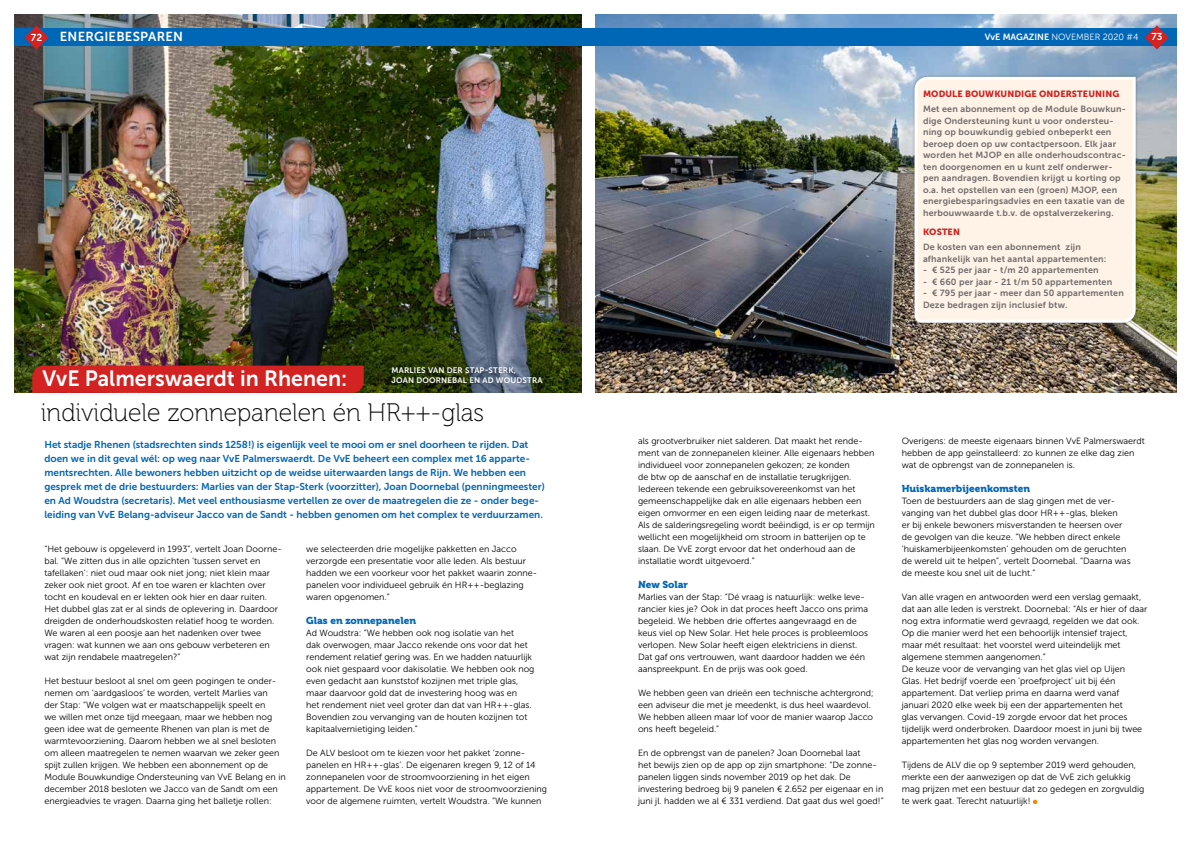
<style>
.page{position:relative;width:1191px;height:842px;background:#fff}
.page>*{position:absolute;margin:0;border:0;box-sizing:border-box;transform-origin:0 0}
.t1{font:25.3px "Museo 100";color:#000}
.t2{font:22px "Museo Sans 700";color:#fff}
.t3{font:13px "Museo Sans 700";letter-spacing:.02em;color:#fff}
.t4{font:10px/14px "Museo Sans 700";color:#0066b6}
.t5{font:10px "Museo 900";color:#0066b6}
.t6{font:10px "Museo Sans 700";color:#fff}
.t7{font:9px/12px "Museo Sans 300";color:#000}
.t8{font:9px/11.5px "Museo Sans 700";letter-spacing:.02em;color:#6d6c6c}
.t9{font:9px "Museo Sans 900";letter-spacing:.01em;color:#d22221}
.t10{font:9px "Museo Sans 300";color:#fff}
.t11{font:8px/10px "Museo Sans 700";letter-spacing:.02em;color:#fff}
.s1{font-family:"Museo Sans 700"}
</style>
<div class="page">
<img style="left:14px;top:15px;width:567px;height:378px">
<img style="left:595px;top:15px;width:581px;height:378px">
<div style="left:14px;top:28px;width:1162px;height:17px;background:#0066b6"></div>
<div style="left:32px;top:366px;width:332px;height:27px;background:#d22221"></div>
<svg style="left:1033px;top:800px;width:4px;height:4px"></svg>
<svg style="left:25px;top:26px;width:24px;height:24px"></svg>
<svg style="left:1145px;top:26px;width:24px;height:24px"></svg>
<svg style="left:913px;top:75px;width:224px;height:249px;background:#fbf0e5"></svg>
<h3 class="t3" style="left:60px;top:29px;width:125px">ENERGIEBESPAREN</h3>
<p class="t6" style="left:31px;top:32px;width:13px">72</p>
<p class="t10" style="left:984px;top:32px;width:155px"><span class="s1">VvE MAGAZINE</span> NOVEMBER 2020 #4</p>
<p class="t6" style="left:1151px;top:31px;width:13px">73</p>
<p class="t11" style="left:391px;top:365px;width:153px">MARLIES VAN DER STAP-STERK,<br>JOAN DOORNEBAL EN AD WOUDSTRA</p>
<h2 class="t2" style="left:43px;top:366px;width:306px">VvE Palmerswaerdt in Rhenen:</h2>
<h1 class="t1" style="left:41px;top:399px;width:445px">individuele zonnepanelen én HR++-glas</h1>
<p class="t4" style="left:44px;top:437px;width:502px">Het stadje Rhenen (stadsrechten sinds 1258!) is eigenlijk veel te mooi om er snel doorheen te rijden. Dat doen we in dit geval wél: op weg naar VvE Palmerswaerdt. De VvE beheert een complex met 16 apparte&shy;mentsrechten. Alle bewoners hebben uitzicht op de weidse uiterwaarden langs de Rijn. We hebben een gesprek met de drie bestuurders: Marlies van der Stap-Sterk (voorzitter), Joan Doornebal (penningmeester) en Ad Woudstra (secretaris). Met veel enthousiasme vertellen ze over de maatregelen die ze - onder bege&shy;leiding van VvE Belang-adviseur Jacco van de Sandt - hebben genomen om het complex te verduurzamen.</p>
<p class="t7" style="left:44px;top:543px;width:239px">“Het gebouw is opgeleverd in 1993”, vertelt Joan Doorne&shy;bal. “We zitten dus in alle opzichten ‘tussen servet en tafellaken’: niet oud maar ook niet jong; niet klein maar zeker ook niet groot. Af en toe waren er klachten over tocht en koudeval en er lekten ook hier en daar ruiten.<br>Het dubbel glas zat er al sinds de oplevering in. Daardoor dreigden de onderhoudskosten relatief hoog te worden.<br>We waren al een poosje aan het nadenken over twee vragen: wat kunnen we aan ons gebouw verbeteren en wat zijn rendabele maatregelen?”</p>
<p class="t7" style="left:44px;top:675px;width:243px">Het bestuur besloot al snel om geen pogingen te onder&shy;nemen om ‘aardgasloos’ te worden, vertelt Marlies van<br>der Stap: “We volgen wat er maatschappelijk speelt en<br>we willen met onze tijd meegaan, maar we hebben nog geen idee wat de gemeente Rhenen van plan is met de warmtevoorziening. Daarom hebben we al snel besloten om alleen maatregelen te nemen waarvan we zeker geen spijt zullen krijgen. We hebben een abonnement op de Module Bouwkundige Ondersteuning van VvE Belang en in december 2018 besloten we Jacco van de Sandt om een energieadvies te vragen. Daarna ging het balletje rollen:</p>
<p class="t7" style="left:306px;top:543px;width:232px">we selecteerden drie mogelijke pakketten en Jacco verzorgde een presentatie voor alle leden. Als bestuur hadden we een voorkeur voor het pakket waarin zonne&shy;panelen voor individueel gebruik én HR++-beglazing waren opgenomen.”</p>
<p class="t5" style="left:306px;top:615px;width:111px">Glas en zonnepanelen</p>
<p class="t7" style="left:306px;top:627px;width:230px">Ad Woudstra: “We hebben ook nog isolatie van het<br>dak overwogen, maar Jacco rekende ons voor dat het rendement relatief gering was. En we hadden natuurlijk ook niet gespaard voor dakisolatie. We hebben ook nog even gedacht aan kunststof kozijnen met triple glas, maar daarvoor gold dat de investering hoog was en<br>het rendement niet veel groter dan dat van HR++-glas.<br>Bovendien zou vervanging van de houten kozijnen tot kapitaalvernietiging leiden.”</p>
<p class="t7" style="left:306px;top:747px;width:242px">De ALV besloot om te kiezen voor het pakket ‘zonne&shy;panelen en HR++-glas’. De eigenaren kregen 9, 12 of 14 zonnepanelen voor de stroomvoorziening in het eigen appartement. De VvE koos niet voor de stroomvoorziening voor de algemene ruimten, vertelt Woudstra. “We kunnen</p>
<p class="t9" style="left:923px;top:88px;width:198px">MODULE BOUWKUNDIGE ONDERSTEUNING</p>
<p class="t8" style="left:923px;top:103px;width:204px">Met een abonnement op de Module Bouwkun&shy;dige Ondersteuning kunt u voor ondersteu&shy;ning op bouwkundig gebied onbeperkt een beroep doen op uw contactpersoon. Elk jaar worden het MJOP en alle onderhoudscontrac&shy;ten doorgenomen en u kunt zelf onderwer&shy;pen aandragen. Bovendien krijgt u korting op o.a. het opstellen van een (groen) MJOP, een energiebesparingsadvies en een taxatie van de herbouwwaarde t.b.v. de opstalverzekering.</p>
<p class="t9" style="left:923px;top:226px;width:38px">KOSTEN</p>
<p class="t8" style="left:923px;top:241px;width:185px">De kosten van een abonnement zijn afhankelijk van het aantal appartementen:</p>
<p class="t8" style="left:923px;top:264px;width:177px">- € 525 per jaar - t/m 20 appartementen</p>
<p class="t8" style="left:923px;top:276px;width:191px">- € 660 per jaar - 21 t/m 50 appartementen</p>
<p class="t8" style="left:923px;top:287px;width:202px">- € 795 per jaar - meer dan 50 appartementen<br>Deze bedragen zijn inclusief btw.</p>
<p class="t7" style="left:638px;top:435px;width:238px">als grootverbruiker niet salderen. Dat maakt het rende&shy;ment van de zonnepanelen kleiner. Alle eigenaars hebben individueel voor zonnepanelen gekozen; ze konden<br>de btw op de aanschaf en de installatie terugkrijgen.<br>Iedereen tekende een gebruiksovereenkomst van het gemeenschappelijke dak en alle eigenaars hebben een eigen omvormer en een eigen leiding naar de meterkast.<br>Als de salderingsregeling wordt beëindigd, is er op termijn wellicht een mogelijkheid om stroom in batterijen op te slaan. De VvE zorgt ervoor dat het onderhoud aan de installatie wordt uitgevoerd.”</p>
<p class="t5" style="left:638px;top:579px;width:51px">New Solar</p>
<p class="t7" style="left:638px;top:591px;width:231px">Marlies van der Stap: “Dé vraag is natuurlijk: welke leve&shy;rancier kies je? Ook in dat proces heeft Jacco ons prima begeleid. We hebben drie offertes aangevraagd en de keus viel op New Solar. Het hele proces is probleemloos verlopen. New Solar heeft eigen elektriciens in dienst.<br>Dat gaf ons vertrouwen, want daardoor hadden we één aanspreekpunt. En de prijs was ook goed.</p>
<p class="t7" style="left:638px;top:687px;width:237px">We hebben geen van drieën een technische achtergrond; een adviseur die met je meedenkt, is dus heel waardevol.<br>We hebben alleen maar lof voor de manier waarop Jacco ons heeft begeleid.”</p>
<p class="t7" style="left:638px;top:747px;width:247px">En de opbrengst van de panelen? Joan Doornebal laat<br>het bewijs zien op de app op zijn smartphone: “De zonne&shy;panelen liggen sinds november 2019 op het dak. De investering bedroeg bij 9 panelen € 2.652 per eigenaar en in juni jl. hadden we al € 331 verdiend. Dat gaat dus wel goed!”</p>
<p class="t7" style="left:901px;top:435px;width:244px">Overigens: de meeste eigenaars binnen VvE Palmerswaerdt hebben de app geïnstalleerd: zo kunnen ze elke dag zien wat de opbrengst van de zonnepanelen is.</p>
<p class="t5" style="left:901px;top:483px;width:130px">Huiskamerbijeenkomsten</p>
<p class="t7" style="left:901px;top:495px;width:230px">Toen de bestuurders aan de slag gingen met de ver&shy;vanging van het dubbel glas door HR++-glas, bleken<br>er bij enkele bewoners misverstanden te heersen over de gevolgen van die keuze. “We hebben direct enkele ‘huiskamerbijeenkomsten’ gehouden om de geruchten de wereld uit te helpen”, vertelt Doornebal. “Daarna was de meeste kou snel uit de lucht.”</p>
<p class="t7" style="left:901px;top:591px;width:247px">Van alle vragen en antwoorden werd een verslag gemaakt, dat aan alle leden is verstrekt. Doornebal: “Als er hier of daar nog extra informatie werd gevraagd, regelden we dat ook.<br>Op die manier werd het een behoorlijk intensief traject, maar mét resultaat: het voorstel werd uiteindelijk met algemene stemmen aangenomen.”<br>De keuze voor de vervanging van het glas viel op Uijen Glas. Het bedrijf voerde een ‘proefproject’ uit bij één appartement. Dat verliep prima en daarna werd vanaf januari 2020 elke week bij een der appartementen het<br>glas vervangen. Covid-19 zorgde ervoor dat het proces tijdelijk werd onderbroken. Daardoor moest in juni bij twee appartementen het glas nog worden vervangen.</p>
<p class="t7" style="left:901px;top:759px;width:244px">Tijdens de ALV die op 9 september 2019 werd gehouden, merkte een der aanwezigen op dat de VvE zich gelukkig mag prijzen met een bestuur dat zo gedegen en zorgvuldig te werk gaat. Terecht natuurlijk!</p>
</div>
